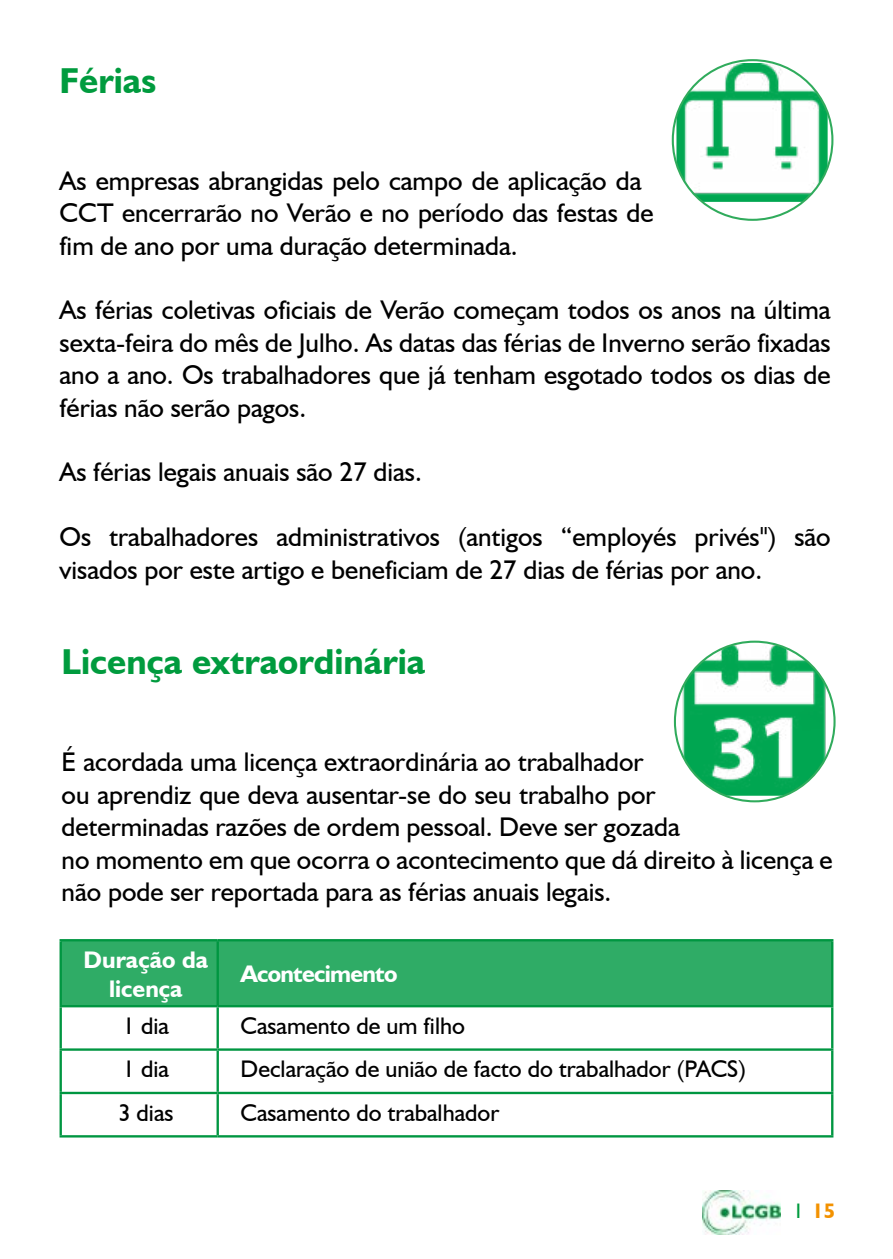
<style>
.page{position:relative;width:893px;height:1259px;background:#fff}
.page>*{position:absolute;margin:0;border:0;box-sizing:border-box;transform-origin:0 0}
.t1{font:700 36px "Humanist 521 BT";color:#009b3e}
.t2{font:27px/32.4px "Humanist 521 BT";color:#000}
.t3{font:24px "Humanist 521 BT";color:#000}
.t4{font:700 24px/28.8px "Humanist 521 BT";color:#fff;text-align:center}
.t5{font:700 24px "Humanist 521 BT";letter-spacing:-.03em;color:#fff}
.t6{font:700 21px "Humanist 521 BT";color:#f39200}
.s1{font-weight:400;color:#009b3e}
</style>
<div class="page">
<img style="left:702px;top:1190px;width:78px;height:44px">
<div style="left:62px;top:941px;width:769px;height:64px;background:#2fac66"></div>
<hr style="left:60px;top:1007px;width:2px;height:41px;background:#009641">
<hr style="left:217px;top:1007px;width:2px;height:41px;background:#009641">
<hr style="left:831px;top:1007px;width:2px;height:41px;background:#009641">
<hr style="left:60px;top:1048px;width:158px;height:2px;background:#009641">
<hr style="left:60px;top:1050px;width:2px;height:41px;background:#009641">
<hr style="left:218px;top:1048px;width:615px;height:2px;background:#009641">
<hr style="left:217px;top:1050px;width:2px;height:41px;background:#009641">
<hr style="left:831px;top:1050px;width:2px;height:41px;background:#009641">
<hr style="left:60px;top:1091px;width:158px;height:3px;background:#009641">
<hr style="left:60px;top:1094px;width:2px;height:41px;background:#009641">
<hr style="left:218px;top:1091px;width:615px;height:3px;background:#009641">
<hr style="left:217px;top:1094px;width:2px;height:41px;background:#009641">
<hr style="left:831px;top:1094px;width:2px;height:41px;background:#009641">
<hr style="left:60px;top:1135px;width:158px;height:2px;background:#009641">
<hr style="left:218px;top:1135px;width:615px;height:2px;background:#009641">
<hr style="left:60px;top:939px;width:158px;height:2px;background:#009641">
<hr style="left:60px;top:941px;width:2px;height:64px;background:#009641">
<hr style="left:218px;top:939px;width:615px;height:2px;background:#009641">
<hr style="left:217px;top:941px;width:2px;height:64px;background:#009641">
<hr style="left:831px;top:941px;width:2px;height:64px;background:#009641">
<hr style="left:60px;top:1005px;width:158px;height:2px;background:#009641">
<hr style="left:218px;top:1005px;width:615px;height:2px;background:#009641">
<img style="left:679px;top:644px;width:151px;height:151px">
<img style="left:676px;top:63px;width:152px;height:139px">
<h1 class="t1" style="left:60px;top:58px;width:98px">Férias</h1>
<p class="t2" style="left:60px;top:164px;width:595px">As empresas abrangidas pelo campo de aplicação da<br>CCT encerrarão no Verão e no período das festas de fim de ano por uma duração determinada.</p>
<p class="t2" style="left:60px;top:293px;width:773px;text-align:justify">As férias coletivas oficiais de Verão começam todos os anos na última sexta-feira do mês de Julho. As datas das férias de Inverno serão fixadas ano a ano. Os trabalhadores que já tenham esgotado todos os dias de férias não serão pagos.</p>
<p class="t2" style="left:60px;top:455px;width:364px">As férias legais anuais são 27 dias.</p>
<p class="t2" style="left:60px;top:520px;width:773px">Os trabalhadores administrativos (antigos “employés privés") são visados por este artigo e beneficiam de 27 dias de férias por ano.</p>
<h1 class="t1" style="left:62px;top:639px;width:365px">Licença extraordinária</h1>
<p class="t2" style="left:62px;top:745px;width:773px">É acordada uma licença extraordinária ao trabalhador<br>ou aprendiz que deva ausentar-se do seu trabalho por<br>determinadas razões de ordem pessoal. Deve ser gozada<br>no momento em que ocorra o acontecimento que dá direito à licença e não pode ser reportada para as férias anuais legais.</p>
<p class="t4" style="left:84px;top:945px;width:126px">Duração da licença</p>
<p class="t5" style="left:241px;top:959px;width:158px">Acontecimento</p>
<p class="t3" style="left:123px;top:1011px;width:48px">1 dia</p>
<p class="t3" style="left:241px;top:1011px;width:226px">Casamento de um filho</p>
<p class="t3" style="left:123px;top:1054px;width:48px">1 dia</p>
<p class="t3" style="left:241px;top:1054px;width:507px">Declaração de união de facto do trabalhador (PACS)</p>
<p class="t3" style="left:118px;top:1097px;width:57px">3 dias</p>
<p class="t3" style="left:241px;top:1097px;width:260px">Casamento do trabalhador</p>
<p class="t6" style="left:796px;top:1198px;width:41px"><span class="s1">I</span> 15</p>
</div>
